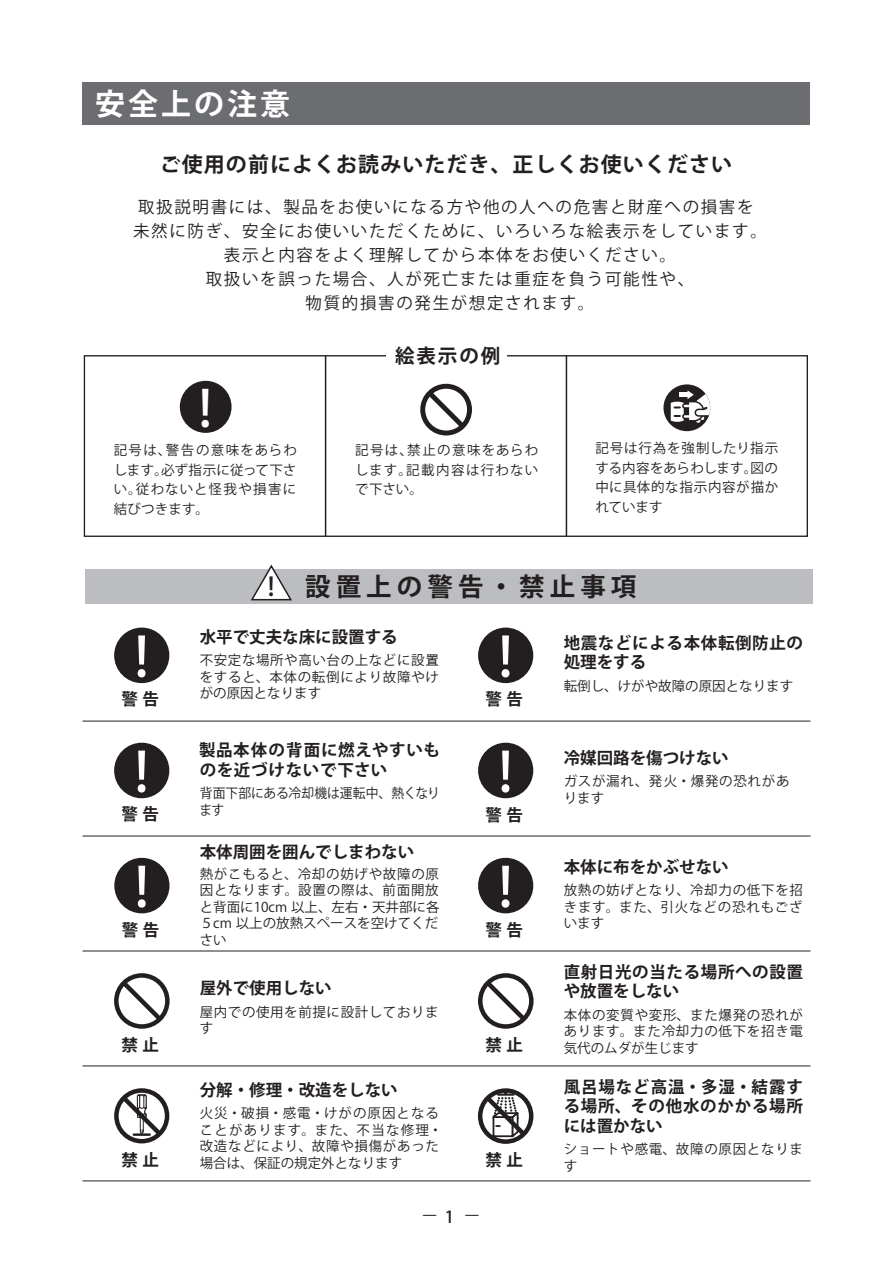
<style>
.page{position:relative;width:893px;height:1263px;background:#fff}
.page>*{position:absolute;margin:0;border:0;box-sizing:border-box;transform-origin:0 0}
.t1{font:54px "Braggadocio";color:#fff}
.t2{font:49.8px "Braggadocio";color:#fff}
.t3{font:700 30px "Koz Go Pr 6 N";letter-spacing:.1em;color:#fff}
.t4{font:700 25.5px "Koz Go Pr 6 N";letter-spacing:.2em;color:#231f20}
.t5{font:700 21px "Koz Go Pr 6 N";letter-spacing:.05em;color:#231f20}
.t6{font:700 19.5px "Koz Go Pr 6 N";letter-spacing:.1em;color:#231f20}
.t7{font:16.5px/24px "Koz Go Pr 6 N";letter-spacing:.1em;color:#231f20;text-align:center}
.t8{font:700 16.5px/19.5px "Koz Go Pr 6 N";letter-spacing:.03em;color:#231f20}
.t9{font:700 16.5px "Koz Go Pr 6 N";color:#231f20}
.t10{font:13.5px/16.5px "Koz Go Pr 6 N";letter-spacing:.05em;color:#231f20;text-align:justify}
.t11{font:13.5px/16.5px "Koz Go Pr 6 N";letter-spacing:-.01em;color:#231f20;scale:.95 1}
.t12{font:13.5px "Koz Go Pr 6 N";color:#231f20}
.t13{font:12px "Ryumin Pro";color:#231f20;scale:4 1}
.s1{font-family:"Braggadocio";font-weight:400}
.s2{font-family:"Shin M Go Pro";font-weight:300}
.s3{font-size:16.5px}
</style>
<div class="page">
<hr style="left:82px;top:836px;width:728px;height:1px;background:#231f20">
<hr style="left:82px;top:951px;width:728px;height:1px;background:#231f20">
<hr style="left:82px;top:1066px;width:728px;height:1px;background:#231f20">
<hr style="left:82px;top:1181px;width:728px;height:1px;background:#231f20">
<hr style="left:82px;top:721px;width:728px;height:1px;background:#231f20">
<div style="left:116px;top:630px;width:51px;height:51px;background:#231f20;border-radius:50%"></div>
<div style="left:114px;top:628px;width:55px;height:55px;border:4px solid #231f20;border-radius:50%"></div>
<div style="left:480px;top:745px;width:51px;height:51px;background:#231f20;border-radius:50%"></div>
<div style="left:478px;top:743px;width:55px;height:55px;border:4px solid #231f20;border-radius:50%"></div>
<div style="left:480px;top:860px;width:51px;height:51px;background:#231f20;border-radius:50%"></div>
<div style="left:478px;top:858px;width:55px;height:55px;border:4px solid #231f20;border-radius:50%"></div>
<div style="left:117px;top:860px;width:50px;height:51px;background:#231f20;border-radius:50%"></div>
<div style="left:114px;top:858px;width:55px;height:55px;border:4px solid #231f20;border-radius:50%"></div>
<div style="left:480px;top:630px;width:51px;height:51px;background:#231f20;border-radius:50%"></div>
<div style="left:478px;top:628px;width:55px;height:55px;border:4px solid #231f20;border-radius:50%"></div>
<div style="left:85px;top:570px;width:728px;height:34px;background:#bcbdc0"></div>
<svg style="left:250px;top:564px;width:43px;height:37px"></svg>
<div style="left:116px;top:745px;width:51px;height:51px;background:#231f20;border-radius:50%"></div>
<div style="left:114px;top:743px;width:55px;height:55px;border:4px solid #231f20;border-radius:50%"></div>
<div style="left:478px;top:973px;width:56px;height:56px;border:4px solid #231f20;border-radius:50%"></div>
<svg style="left:481px;top:976px;width:49px;height:49px"></svg>
<div style="left:114px;top:973px;width:56px;height:56px;border:4px solid #231f20;border-radius:50%"></div>
<svg style="left:117px;top:976px;width:49px;height:49px"></svg>
<div style="left:478px;top:1088px;width:55px;height:56px;border:4px solid #231f20;border-radius:50%"></div>
<svg style="left:481px;top:1089px;width:49px;height:51px"></svg>
<div style="left:182px;top:383px;width:47px;height:47px;background:#231f20;border-radius:50%"></div>
<div style="left:180px;top:381px;width:52px;height:52px;border:5px solid #231f20;border-radius:50%"></div>
<div style="left:420px;top:384px;width:52px;height:51px;border:5px solid #231f20;border-radius:50%"></div>
<svg style="left:423px;top:386px;width:47px;height:47px"></svg>
<div style="left:84px;top:355px;width:724px;height:182px;border:1px solid #231f20"></div>
<div style="left:665px;top:386px;width:43px;height:43px;background:#231f20;border-radius:50%"></div>
<div style="left:663px;top:384px;width:47px;height:47px;border:4px solid #231f20;border-radius:50%"></div>
<svg style="left:671px;top:390px;width:39px;height:33px"></svg>
<div style="left:386px;top:340px;width:120px;height:32px;background:#fff"></div>
<div style="left:82px;top:82px;width:728px;height:43px;background:#6c6d70"></div>
<div style="left:114px;top:1088px;width:55px;height:55px;border:4px solid #231f20;border-radius:50%"></div>
<svg style="left:117px;top:1091px;width:49px;height:91px"></svg>
<hr style="left:325px;top:356px;width:1px;height:180px;background:#231f20">
<hr style="left:566px;top:356px;width:1px;height:180px;background:#231f20">
<h3 class="t3" style="left:95px;top:87px;width:197px">安全上の注意</h3>
<h3 class="t5" style="left:160px;top:153px;width:574px">ご使用の前によくお読みいただき、正しくお使いください</h3>
<p class="t7" style="left:133px;top:196px;width:635px">取扱説明書には、製品をお使いになる方や他の人への危害と財産への損害を未然に防ぎ、安全にお使いいただくために、いろいろな絵表示をしています。表示と内容をよく理解してから本体をお使いください。<br>取扱いを誤った場合、人が死亡または重症を負う可能性や、<br>物質的損害の発生が想定されます。</p>
<h3 class="t6" style="left:395px;top:345px;width:107px">絵表示の例</h3>
<h2 class="t2" style="left:199px;top:378px;width:15px">!</h2>
<p class="t10" style="left:114px;top:441px;width:185px;line-height:19.5px">記号は、警告の意味をあらわします。必ず指示に従って下さい。従わないと怪我や損害に結びつきます。</p>
<p class="t10" style="left:355px;top:441px;width:185px;line-height:19.5px">記号は、禁止の意味をあらわします。記載内容は行わないで下さい。</p>
<p class="t10" style="left:595px;top:439px;width:184px;line-height:19.5px">記号は行為を強制したり指示する内容をあらわします。図の中に具体的な指示内容が描かれています</p>
<h1 class="t1" style="left:134px;top:625px;width:16px">!</h1>
<p class="t8" style="left:121px;top:690px;width:39px">警告</p>
<h1 class="t1" style="left:134px;top:740px;width:16px">!</h1>
<p class="t8" style="left:121px;top:805px;width:39px">警告</p>
<h1 class="t1" style="left:135px;top:855px;width:16px">!</h1>
<p class="t8" style="left:122px;top:920px;width:39px">警告</p>
<p class="t8" style="left:121px;top:1035px;width:39px">禁止</p>
<p class="t8" style="left:121px;top:1150px;width:39px">禁止</p>
<h3 class="t4" style="left:268px;top:572px;width:370px"><span class="s1">!</span> 設置上の警告・禁止事項</h3>
<p class="t9" style="left:200px;top:627px;width:199px">水平で丈夫な床に設置する</p>
<p class="t10" style="left:200px;top:652px;width:241px">不安定な場所や高い台の上などに設<span class="s2">置</span>をすると、本体の転倒により故障やけがの原因となります</p>
<p class="t8" style="left:199px;top:741px;width:242px">製品本体の背面に燃えやすいものを近づけないで下さい</p>
<p class="t11" style="left:199px;top:785px;width:255px">背面下部にある冷却機は運転中、熱くなります</p>
<p class="t9" style="left:200px;top:842px;width:216px">本体周囲を囲んでしまわない</p>
<p class="t10" style="left:200px;top:866px;width:241px">熱がこもると、冷却の妨げや故障の原因となります。設置の際は、前面開放と背面に10cm 以上、左右・天井部に各５cm 以上の放熱スペースを空けてください</p>
<p class="t9" style="left:200px;top:979px;width:133px">屋外で使用しない</p>
<p class="t10" style="left:200px;top:1004px;width:241px">屋内での使用を前提に設計しております</p>
<p class="t9" style="left:200px;top:1080px;width:199px">分解・修理・改造をしない</p>
<p class="t10" style="left:200px;top:1105px;width:244px;text-align:left">火災・破損・感電・けがの原因となることがあります。また、不当な修理・改造などにより、故障や損傷があった場合は、保証の規定外となります</p>
<h1 class="t1" style="left:498px;top:625px;width:16px">!</h1>
<p class="t8" style="left:485px;top:690px;width:39px">警告</p>
<h1 class="t1" style="left:498px;top:740px;width:16px">!</h1>
<p class="t8" style="left:485px;top:805px;width:39px">警告</p>
<h1 class="t1" style="left:498px;top:855px;width:16px">!</h1>
<p class="t8" style="left:485px;top:920px;width:39px">警告</p>
<p class="t8" style="left:485px;top:1035px;width:39px">禁止</p>
<p class="t8" style="left:564px;top:633px;width:241px">地震などによる本体転倒防止の処理をする</p>
<p class="t12" style="left:564px;top:678px;width:231px">転倒し、けがや故障の原因となります</p>
<p class="t9" style="left:564px;top:748px;width:166px">冷媒回路を傷つけない</p>
<p class="t10" style="left:564px;top:773px;width:227px">ガスが漏れ、発火・爆発の恐れがあ</p>
<p class="t10" style="left:564px;top:790px;width:42px">ります</p>
<p class="t9" style="left:564px;top:858px;width:166px">本体に布をかぶせない</p>
<p class="t10" style="left:564px;top:882px;width:241px">放熱の妨げとなり、冷却力の低下を招きます。また、引火などの恐れもございます</p>
<p class="t8" style="left:564px;top:962px;width:241px">直射日光の当たる場所への設置や放置をしない</p>
<p class="t10" style="left:564px;top:1007px;width:241px">本体の変質や変形、また爆発の恐れがあります。また冷却力の低下を招き電気代のムダが生じます</p>
<p class="t8" style="left:564px;top:1077px;width:241px;text-align:justify">風呂場など高温・多湿・結露する場所、その他水のかかる場所には置かない</p>
<p class="t10" style="left:564px;top:1141px;width:241px">ショートや感電、故障の原因となりま</p>
<p class="t8" style="left:485px;top:1150px;width:39px">禁止</p>
<p class="t10" style="left:564px;top:1158px;width:15px">す</p>
<p class="t13" style="left:422px;top:1207px;width:16px">-<span class="s3">1</span> -</p>
</div>
